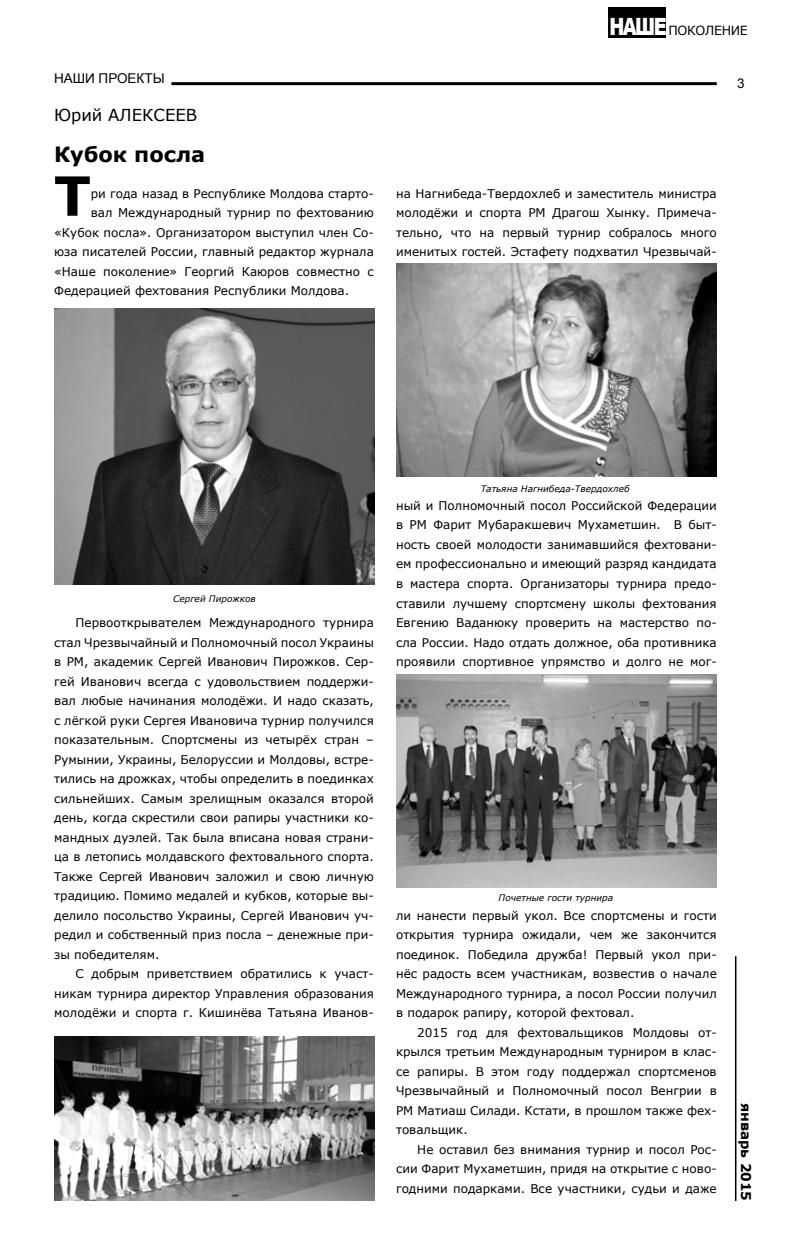
<style>
.page{position:relative;width:787px;height:1255px;background:#fff}
.page>*{position:absolute;margin:0;border:0;box-sizing:border-box;transform-origin:0 0}
.t1{font:700 54px "Verdana";color:#000}
.t2{font:900 23.7px "Arial";color:#fff;scale:.76 1}
.t3{font:700 21px "Verdana";color:#000}
.t4{font:16.5px "Verdana";color:#000}
.t5{font:13.5px "Arial";color:#000}
.t6{font:700 13.5px "Verdana";color:#000}
.t7{font:12.6px "Verdana";letter-spacing:-.025em;color:#000}
.t8{font:12px/19.5px "Verdana";color:#000;text-align:justify}
.t9{font:italic 9px "Verdana";color:#000}
</style>
<div class="page">
<hr style="left:735px;top:956px;width:1px;height:244px;background:#000">
<div style="left:608px;top:8px;width:58px;height:30px;background:#000101"></div>
<hr style="left:171px;top:82px;width:545px;height:3px;background:#000">
<img style="left:54px;top:308px;width:321px;height:277px">
<img style="left:54px;top:1036px;width:321px;height:164px">
<img style="left:396px;top:264px;width:320px;height:212px">
<img style="left:396px;top:674px;width:320px;height:213px">
<p class="t5" style="left:54px;top:70px;width:112px">Наши проекты</p>
<h3 class="t4" style="left:54px;top:104px;width:142px">Юрий Алексеев</h3>
<h3 class="t3" style="left:54px;top:141px;width:153px">Кубок посла</h3>
<h1 class="t1" style="left:54px;top:162px;width:38px">Т</h1>
<p class="t8" style="left:91px;top:183px;width:284px">ри года назад в Республике Молдова старто-</p>
<p class="t8" style="left:91px;top:203px;width:284px">вал Международный турнир по фехтованию</p>
<p class="t8" style="left:54px;top:222px;width:321px">«Кубок посла». Организатором выступил член Со-</p>
<p class="t8" style="left:54px;top:242px;width:321px">юза писателей России, главный редактор журнала</p>
<p class="t8" style="left:54px;top:261px;width:321px">«Наше поколение» Георгий Каюров совместно с</p>
<p class="t8" style="left:54px;top:281px;width:296px">Федерацией фехтования Республики Молдова.</p>
<h2 class="t2" style="left:609px;top:10px;width:77px">НАШЕ</h2>
<p class="t7" style="left:668px;top:23px;width:81px">ПОКОЛЕНИЕ</p>
<p class="t5" style="left:737px;top:74px;width:9px">3</p>
<p class="t8" style="left:396px;top:183px;width:322px">на Нагнибеда-Твердохлеб и заместитель министра молодёжи и спорта РМ Драгош Хынку. Примеча&shy;тельно, что на первый турнир собралось много именитых гостей. Эстафету подхватил Чрезвычай-</p>
<p class="t9" style="left:173px;top:593px;width:84px">Сергей Пирожков</p>
<p class="t8" style="left:54px;top:612px;width:321px;text-indent:21px">Первооткрывателем Международного турнира стал Чрезвычайный и Полномочный посол Украины в РМ, академик Сергей Иванович Пирожков. Сер&shy;гей Иванович всегда с удовольствием поддержи&shy;вал любые начинания молодёжи. И надо сказать, с лёгкой руки Сергея Ивановича турнир получился показательным. Спортсмены из четырёх стран – Румынии, Украины, Белоруссии и Молдовы, встре&shy;тились на дрожках, чтобы определить в поединках сильнейших. Самым зрелищным оказался второй день, когда скрестили свои рапиры участники ко&shy;мандных дуэлей. Так была вписана новая страни&shy;ца в летопись молдавского фехтовального спорта.<br>Также Сергей Иванович заложил и свою личную традицию. Помимо медалей и кубков, которые вы&shy;делило посольство Украины, Сергей Иванович уч&shy;редил и собственный приз посла – денежные при&shy;зы победителям.</p>
<p class="t8" style="left:54px;top:963px;width:321px;text-indent:21px">С добрым приветствием обратились к участ&shy;никам турнира директор Управления образования молодёжи и спорта г. Кишинёва Татьяна Иванов-</p>
<p class="t9" style="left:480px;top:483px;width:150px">Татьяна Нагнибеда-Твердохлеб</p>
<p class="t8" style="left:396px;top:495px;width:322px">ный и Полномочный посол Российской Федерации в РМ Фарит Мубаракшевич Мухаметшин. В быт&shy;ность своей молодости занимавшийся фехтовани&shy;ем профессионально и имеющий разряд кандидата в мастера спорта. Организаторы турнира предо&shy;ставили лучшему спортсмену школы фехтования Евгению Ваданюку проверить на мастерство по&shy;сла России. Надо отдать должное, оба противника проявили спортивное упрямство и долго не мог-</p>
<p class="t9" style="left:498px;top:892px;width:116px">Почетные гости турнира</p>
<p class="t8" style="left:396px;top:905px;width:322px">ли нанести первый укол. Все спортсмены и гости открытия турнира ожидали, чем же закончится поединок. Победила дружба! Первый укол при&shy;нёс радость всем участникам, возвестив о начале Международного турнира, а посол России получил в подарок рапиру, которой фехтовал.</p>
<p class="t8" style="left:396px;top:1022px;width:322px;text-indent:21px">2015 год для фехтовальщиков Молдовы от&shy;крылся третьим Международным турниром в клас&shy;се рапиры. В этом году поддержал спортсменов Чрезвычайный и Полномочный посол Венгрии в РМ Матиаш Силади. Кстати, в прошлом также фех&shy;товальщик.</p>
<p class="t8" style="left:396px;top:1139px;width:322px;text-indent:21px">Не оставил без внимания турнир и посол Рос&shy;сии Фарит Мухаметшин, придя на открытие с ново&shy;годними подарками. Все участники, судьи и даже</p>
<p class="t6" style="left:754px;top:1102px;width:100px;rotate:90deg">январь 2015</p>
</div>
